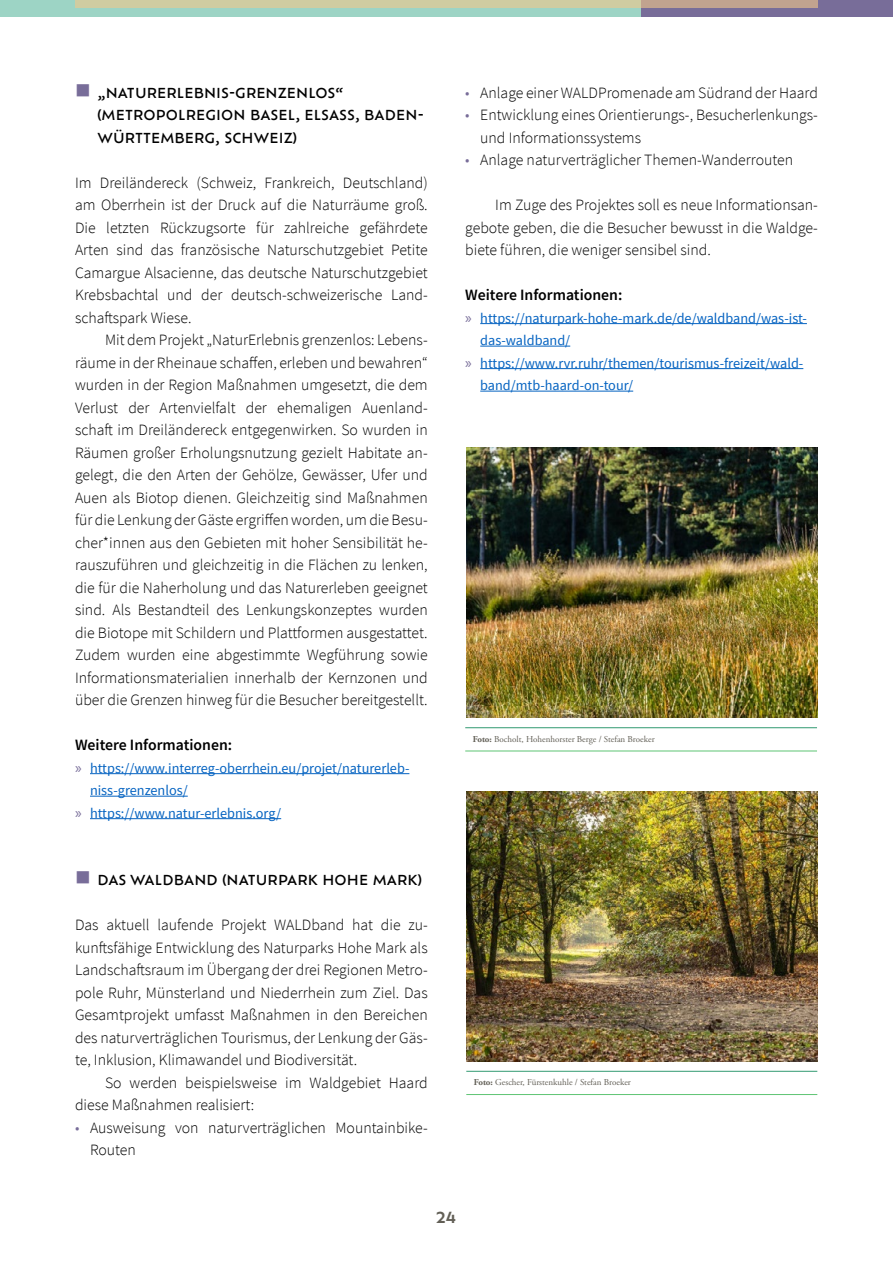
<style>
.page{position:relative;width:893px;height:1263px;background:#fff}
.page>*{position:absolute;margin:0;border:0;box-sizing:border-box;transform-origin:0 0}
.t1{font:300 15.75px/22.5px "Source Sans Pro";color:#000;text-align:justify}
.t2{font:600 15.75px "Source Sans Pro";color:#000}
.t3{font:600 15px "Ofelia Text";color:#625f56}
.t4{font:14.25px "Source Sans Pro";color:#0563c1}
.t5{font:500 13.5px/22.5px "Ofelia Text";letter-spacing:.01em;color:#000}
.t6{font:9px "Adobe Garamond Pro";color:#625f56}
.s1{font-family:"Myriad Pro";font-size:15.75px;color:#786d99}
.s2{color:#786d99}
.s3{font-weight:700}
</style>
<div class="page">
<div style="left:0;top:0;width:893px;height:16px;background:#9dd4c5"></div>
<div style="left:642px;top:0;width:251px;height:16px;background:#786d99"></div>
<svg style="left:76px;top:0;width:742px;height:8px;background:#ccc29c"></svg>
<hr style="left:90px;top:773px;width:319px;height:1px;background:#0563c1">
<hr style="left:90px;top:796px;width:98px;height:1px;background:#0563c1">
<hr style="left:90px;top:818px;width:191px;height:1px;background:#0563c1">
<hr style="left:480px;top:323px;width:327px;height:1px;background:#0563c1">
<hr style="left:480px;top:346px;width:90px;height:1px;background:#0563c1">
<hr style="left:480px;top:368px;width:323px;height:1px;background:#0563c1">
<hr style="left:480px;top:391px;width:153px;height:1px;background:#0563c1">
<img style="left:466px;top:447px;width:351px;height:270px">
<img style="left:466px;top:792px;width:351px;height:270px">
<hr style="left:465px;top:727px;width:352px;height:1px;background:#309971">
<hr style="left:465px;top:751px;width:352px;height:1px;background:#5ec474">
<hr style="left:466px;top:1071px;width:351px;height:1px;background:#309971">
<hr style="left:466px;top:1094px;width:351px;height:1px;background:#5ec474">
<p class="t5" style="left:98px;top:80px;width:328px">„NATURERLEBNIS-GRENZENLOS“ (METROPOLREGION BASEL, ELSASS, BADEN-<br>WÜRTTEMBERG, SCHWEIZ)</p>
<p class="t1" style="left:75px;top:171px;width:354px">Im Dreiländereck (Schweiz, Frankreich, Deutschland) am Oberrhein ist der Druck auf die Naturräume groß.<br>Die letzten Rückzugsorte für zahlreiche gefährdete Arten sind das französische Naturschutzgebiet Petite Camargue Alsacienne, das deutsche Naturschutzgebiet Krebsbachtal und der deutsch-schweizerische Land&shy;schaftspark Wiese.</p>
<p class="t1" style="left:75px;top:329px;width:354px;text-indent:30px">Mit dem Projekt „NaturErlebnis grenzenlos: Lebens&shy;räume in der Rheinaue schaffen, erleben und bewahren“ wurden in der Region Maßnahmen umgesetzt, die dem Verlust der Artenvielfalt der ehemaligen Auenland&shy;schaft im Dreiländereck entgegenwirken. So wurden in Räumen großer Erholungsnutzung gezielt Habitate an&shy;gelegt, die den Arten der Gehölze, Gewässer, Ufer und Auen als Biotop dienen. Gleichzeitig sind Maßnahmen für die Lenkung der Gäste ergriffen worden, um die Besu&shy;cher*innen aus den Gebieten mit hoher Sensibilität he&shy;rauszuführen und gleichzeitig in die Flächen zu lenken, die für die Naherholung und das Naturerleben geeignet sind. Als Bestandteil des Lenkungskonzeptes wurden die Biotope mit Schildern und Plattformen ausgestattet.<br>Zudem wurden eine abgestimmte Wegführung sowie Informationsmaterialien innerhalb der Kernzonen und über die Grenzen hinweg für die Besucher bereitgestellt.</p>
<p class="t2" style="left:75px;top:735px;width:159px">Weitere Informationen:</p>
<p class="t4" style="left:75px;top:759px;width:336px"><span class="s1">»</span> https://www.interreg-oberrhein.eu/projet/naturerleb-</p>
<p class="t4" style="left:90px;top:781px;width:99px">niss-grenzenlos/</p>
<p class="t4" style="left:75px;top:804px;width:208px"><span class="s1">»</span> https://www.natur-erlebnis.org/</p>
<p class="t5" style="left:98px;top:868px;width:326px">DAS WALDBAND (NATURPARK HOHE MARK)</p>
<p class="t1" style="left:75px;top:914px;width:354px">Das aktuell laufende Projekt WALDband hat die zu&shy;kunftsfähige Entwicklung des Naturparks Hohe Mark als Landschaftsraum im Übergang der drei Regionen Metro&shy;pole Ruhr, Münsterland und Niederrhein zum Ziel. Das Gesamtprojekt umfasst Maßnahmen in den Bereichen des naturverträglichen Tourismus, der Lenkung der Gäs&shy;te, Inklusion, Klimawandel und Biodiversität.</p>
<p class="t1" style="left:75px;top:1071px;width:354px;text-indent:30px">So werden beispielsweise im Waldgebiet Haard diese Maßnahmen realisiert:</p>
<p class="t1" style="left:90px;top:1116px;width:339px;text-indent:-15px"><span class="s2">•</span> Ausweisung von naturverträglichen Mountainbike-<br>Routen</p>
<p class="t1" style="left:465px;top:81px;width:354px"><span class="s2">•</span> Anlage einer WALDPromenade am Südrand der Haard</p>
<p class="t1" style="left:480px;top:104px;width:339px;text-indent:-15px"><span class="s2">•</span> Entwicklung eines Orientierungs-, Besucherlenkungs&shy;und Informationssystems</p>
<p class="t1" style="left:465px;top:149px;width:329px"><span class="s2">•</span> Anlage naturverträglicher Themen-Wanderrouten</p>
<p class="t1" style="left:465px;top:194px;width:354px;text-indent:30px">Im Zuge des Projektes soll es neue Informationsan&shy;gebote geben, die die Besucher bewusst in die Waldge&shy;biete führen, die weniger sensibel sind.</p>
<p class="t2" style="left:465px;top:284px;width:159px">Weitere Informationen:</p>
<p class="t4" style="left:465px;top:309px;width:343px"><span class="s1">»</span> https://naturpark-hohe-mark.de/de/waldband/was-ist-</p>
<p class="t4" style="left:480px;top:331px;width:92px">das-waldband/</p>
<p class="t4" style="left:465px;top:354px;width:340px"><span class="s1">»</span> https://www.rvr.ruhr/themen/tourismus-freizeit/wald-</p>
<p class="t4" style="left:480px;top:376px;width:154px">band/mtb-haard-on-tour/</p>
<p class="t6" style="left:473px;top:733px;width:183px"><span class="s3">Foto:</span> Bocholt, Hohenhorster Berge / Stefan Broeker</p>
<p class="t6" style="left:474px;top:1077px;width:159px"><span class="s3">Foto:</span> Gescher, Fürstenkuhle / Stefan Broeker</p>
<p class="t3" style="left:436px;top:1206px;width:21px">24</p>
</div>
